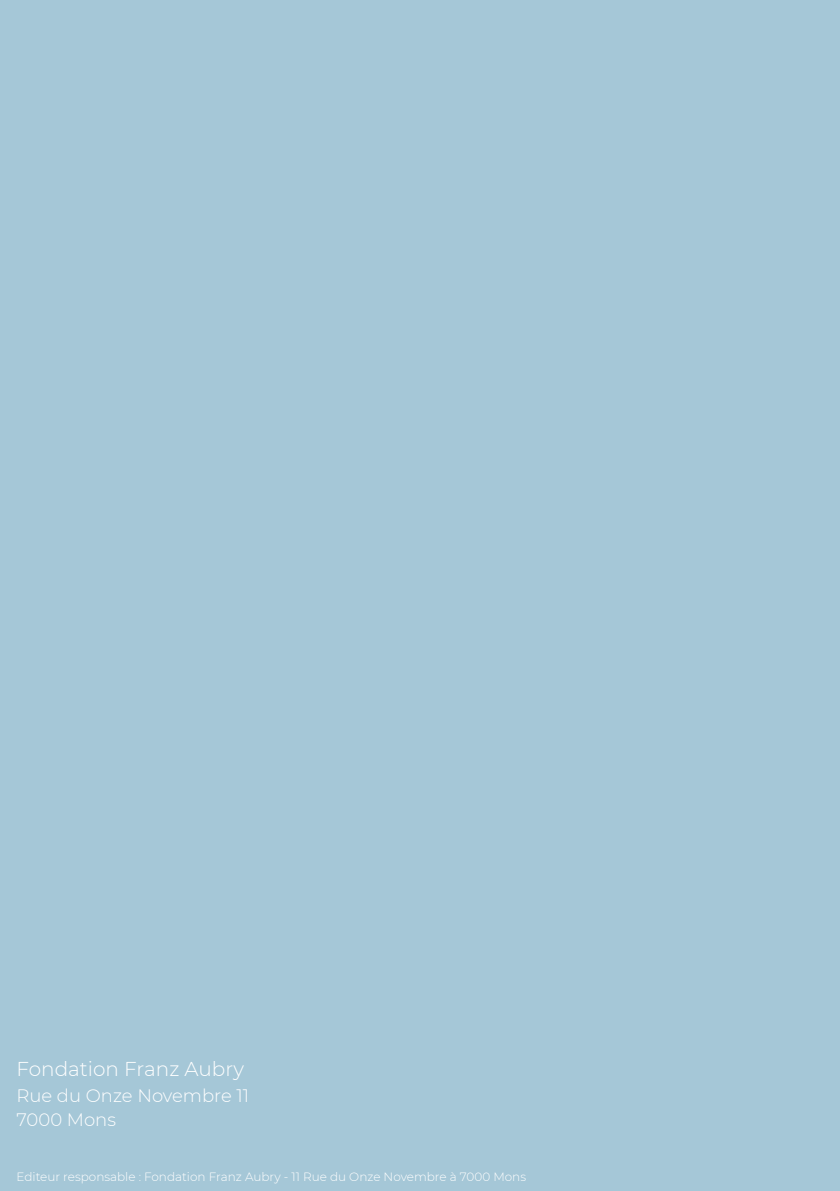
<style>
.page{position:relative;width:840px;height:1191px;background:#fff}
.page>*{position:absolute;margin:0;border:0;box-sizing:border-box;transform-origin:0 0}
.t1{font:300 20px "Montserrat";color:#fff}
.t2{font:300 18px/24px "Montserrat";color:#fff}
.t3{font:300 12px "Montserrat";color:#fff}
</style>
<div class="page">
<div style="left:0;top:0;width:839px;height:1191px;background:#a5c7d7"></div>
<h1 class="t1" style="left:17px;top:1055px;width:229px">Fondation Franz Aubry</h1>
<h2 class="t2" style="left:17px;top:1083px;width:234px">Rue du Onze Novembre 11<br>7000 Mons</h2>
<p class="t3" style="left:17px;top:1168px;width:510px">Editeur responsable : Fondation Franz Aubry - 11 Rue du Onze Novembre à 7000 Mons</p>
</div>
